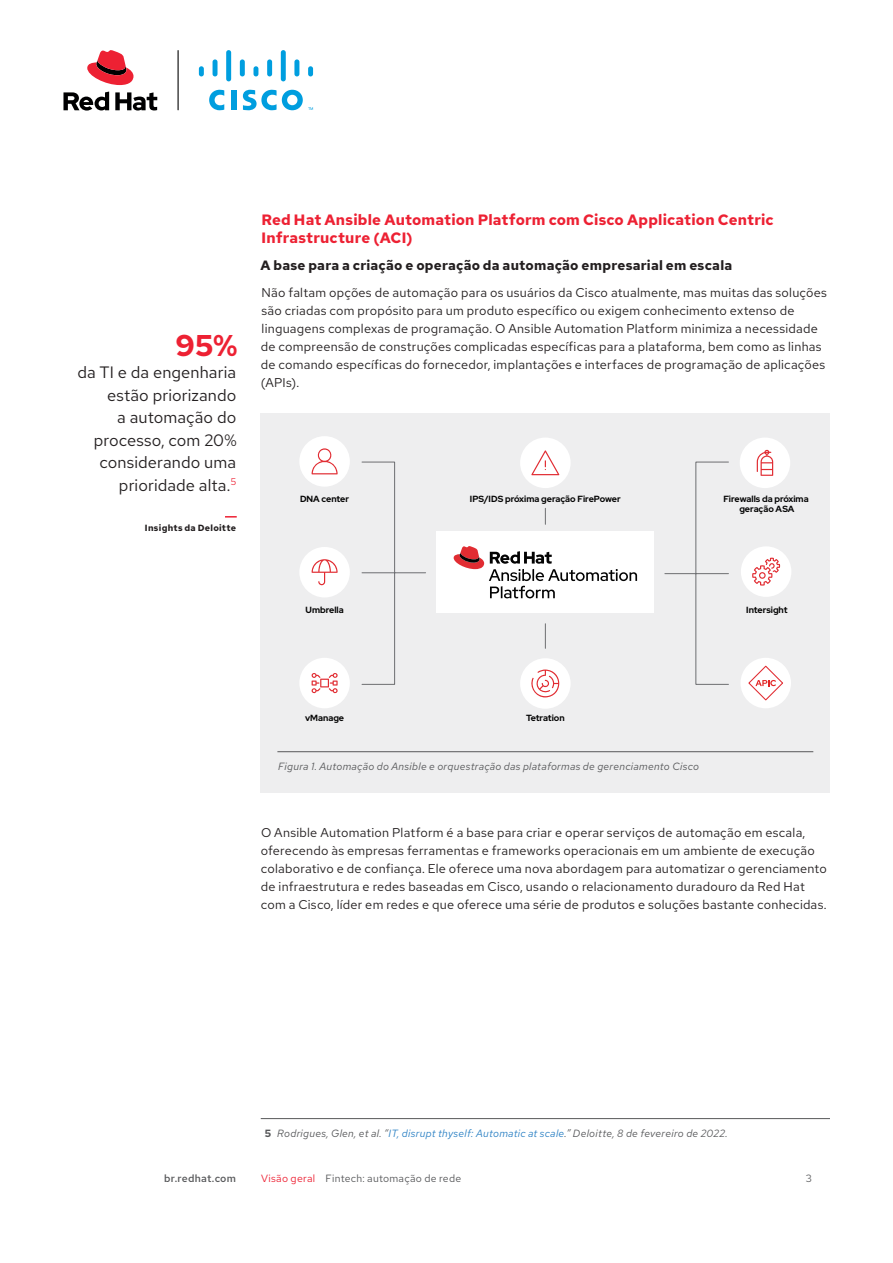
<style>
.page{position:relative;width:893px;height:1263px;background:#fff}
.page>*{position:absolute;margin:0;border:0;box-sizing:border-box;transform-origin:0 0}
.Case_Study_-_Pull_Qu{font:700 30px "Red Hat Text";color:#ed2133}
.Case_Study_-_Pull_Qu-2{font:16.5px/22.5px "Red Hat Text";letter-spacing:.005em;color:#231f20;text-align:right}
.Main_-_Subhead_1{font:700 15px/18px "Red Hat Text";letter-spacing:.01em;color:#ed2133}
.Main_-_Subhead_3{font:700 13.5px "Red Hat Text";letter-spacing:.015em;color:#231f20}
.Main_-_Body{font:12.75px/18px "Red Hat Text";letter-spacing:.02em;color:#231f20}
.Main_-_Footnote{font:italic 10.5px "Red Hat Text";letter-spacing:.025em;color:#57585a}
.Main_-_Image_Caption{font:italic 10.5px "Red Hat Text";letter-spacing:.025em;color:#57585a}
.Footer_-_Running_Foo{font:10.5px "Red Hat Text";letter-spacing:.025em;color:#57585a}
.t1{font:500 10.5px "Red Hat Text";letter-spacing:.025em;color:#57585a}
.t2{font:700 9px/10.6px "Red Hat Display";color:#030303;text-align:center}
.Case_Study_-_Pull_Qu-3{font:700 9px "Red Hat Text";letter-spacing:.03em;color:#231f20}
.s1{font-weight:700;font-style:normal}
.s2{color:#2c81c4}
.s3{color:#ed2133}
</style>
<div class="page">
<svg style="left:225px;top:516px;width:12px;height:2px"></svg>
<hr style="left:261px;top:1118px;width:569px;height:1px;background:#57585a">
<div style="left:261px;top:414px;width:569px;height:379px;background:#eeeeef"></div>
<div style="left:520px;top:438px;width:51px;height:50px;background:#fff;border-radius:50%"></div>
<svg style="left:539px;top:450px;width:13px;height:11px"></svg>
<div style="left:520px;top:658px;width:51px;height:51px;background:#fff;border-radius:50%"></div>
<svg style="left:531px;top:685px;width:29px;height:13px"></svg>
<div style="left:299px;top:436px;width:51px;height:51px;background:#fff;border-radius:50%"></div>
<svg style="left:312px;top:448px;width:26px;height:26px"></svg>
<div style="left:299px;top:547px;width:51px;height:50px;background:#fff;border-radius:50%"></div>
<svg style="left:312px;top:559px;width:26px;height:26px"></svg>
<div style="left:299px;top:658px;width:51px;height:50px;background:#fff;border-radius:50%"></div>
<svg style="left:312px;top:673px;width:26px;height:21px"></svg>
<div style="left:740px;top:438px;width:50px;height:50px;background:#fff;border-radius:50%"></div>
<svg style="left:757px;top:449px;width:16px;height:27px"></svg>
<div style="left:741px;top:546px;width:50px;height:51px;background:#fff;border-radius:50%"></div>
<svg style="left:752px;top:558px;width:28px;height:28px"></svg>
<div style="left:740px;top:658px;width:51px;height:50px;background:#fff;border-radius:50%"></div>
<svg style="left:747px;top:665px;width:36px;height:36px"></svg>
<svg style="left:361px;top:461px;width:368px;height:224px"></svg>
<hr style="left:277px;top:751px;width:536px;height:1px;background:#57585a">
<hr style="left:178px;top:50px;width:1px;height:60px;background:#000001">
<svg style="left:87px;top:50px;width:47px;height:35px"></svg>
<svg style="left:63px;top:92px;width:94px;height:19px"></svg>
<div style="left:231px;top:90px;width:5px;height:20px;background:#009edf"></div>
<svg style="left:209px;top:90px;width:15px;height:20px"></svg>
<div style="left:199px;top:66px;width:5px;height:10px;background:#009edf;border-radius:2px"></div>
<hr style="left:213px;top:59px;width:4px;height:17px;background:#009edf;border-radius:2px">
<div style="left:226px;top:50px;width:5px;height:31px;background:#009edf;border-radius:2px"></div>
<div style="left:240px;top:59px;width:5px;height:17px;background:#009edf;border-radius:2px"></div>
<div style="left:253px;top:66px;width:5px;height:10px;background:#009edf;border-radius:2px"></div>
<div style="left:267px;top:59px;width:5px;height:17px;background:#009edf;border-radius:2px"></div>
<div style="left:281px;top:50px;width:5px;height:31px;background:#009edf;border-radius:2px"></div>
<div style="left:294px;top:59px;width:5px;height:17px;background:#009edf;border-radius:2px"></div>
<div style="left:308px;top:66px;width:5px;height:10px;background:#009edf;border-radius:2px"></div>
<svg style="left:243px;top:90px;width:70px;height:20px"></svg>
<p class="Case_Study_-_Pull_Qu" style="left:175px;top:325px;width:64px">95%</p>
<p class="Case_Study_-_Pull_Qu-2" style="left:77px;top:361px;width:161px">da TI e da engenharia estão priorizando<br>a automação do processo, com 20% considerando uma prioridade alta.<sup>5</sup></p>
<p class="Case_Study_-_Pull_Qu-3" style="left:145px;top:522px;width:93px">Insights da Deloitte</p>
<p class="Main_-_Subhead_1" style="left:261px;top:211px;width:514px">Red Hat Ansible Automation Platform com Cisco Application Centric<br>Infrastructure (ACI)</p>
<p class="Main_-_Subhead_3" style="left:261px;top:256px;width:473px">A base para a criação e operação da automação empresarial em escala</p>
<p class="Main_-_Body" style="left:261px;top:283px;width:568px">Não faltam opções de automação para os usuários da Cisco atualmente, mas muitas das soluções são criadas com propósito para um produto específico ou exigem conhecimento extenso de linguagens complexas de programação. O Ansible Automation Platform minimiza a necessidade de compreensão de construções complicadas específicas para a plataforma, bem como as linhas de comando específicas do fornecedor, implantações e interfaces de programação de aplicações (APIs).</p>
<p class="t2" style="left:300px;top:493px;width:51px">DNA center</p>
<p class="t2" style="left:470px;top:493px;width:152px">IPS/IDS próxima geração FirePower</p>
<p class="t2" style="left:723px;top:493px;width:87px">Firewalls da próxima geração ASA</p>
<p class="t2" style="left:306px;top:605px;width:40px">Umbrella</p>
<p class="t2" style="left:746px;top:605px;width:43px">Intersight</p>
<p class="t2" style="left:305px;top:713px;width:41px">vManage</p>
<p class="t2" style="left:526px;top:713px;width:40px">Tetration</p>
<p class="Main_-_Image_Caption" style="left:278px;top:759px;width:423px">Figura 1. Automação do Ansible e orquestração das plataformas de gerenciamento Cisco</p>
<p class="Main_-_Body" style="left:261px;top:823px;width:567px">O Ansible Automation Platform é a base para criar e operar serviços de automação em escala, oferecendo às empresas ferramentas e frameworks operacionais em um ambiente de execução colaborativo e de confiança. Ele oferece uma nova abordagem para automatizar o gerenciamento de infraestrutura e redes baseadas em Cisco, usando o relacionamento duradouro da Red Hat com a Cisco, líder em redes e que oferece uma série de produtos e soluções bastante conhecidas.</p>
<p class="Main_-_Footnote" style="left:265px;top:1126px;width:464px"><span class="s1">5</span> Rodrigues, Glen, et al. “<span class="s2">IT, disrupt thyself: Automatic at scale</span>.” Deloitte, 8 de fevereiro de 2022.</p>
<p class="t1" style="left:164px;top:1171px;width:73px">br.redhat.com</p>
<p class="Footer_-_Running_Foo" style="left:261px;top:1171px;width:202px"><span class="s3">Visão geral</span> Fintech: automação de rede</p>
<p class="Footer_-_Running_Foo" style="left:806px;top:1171px;width:8px">3</p>
</div>
